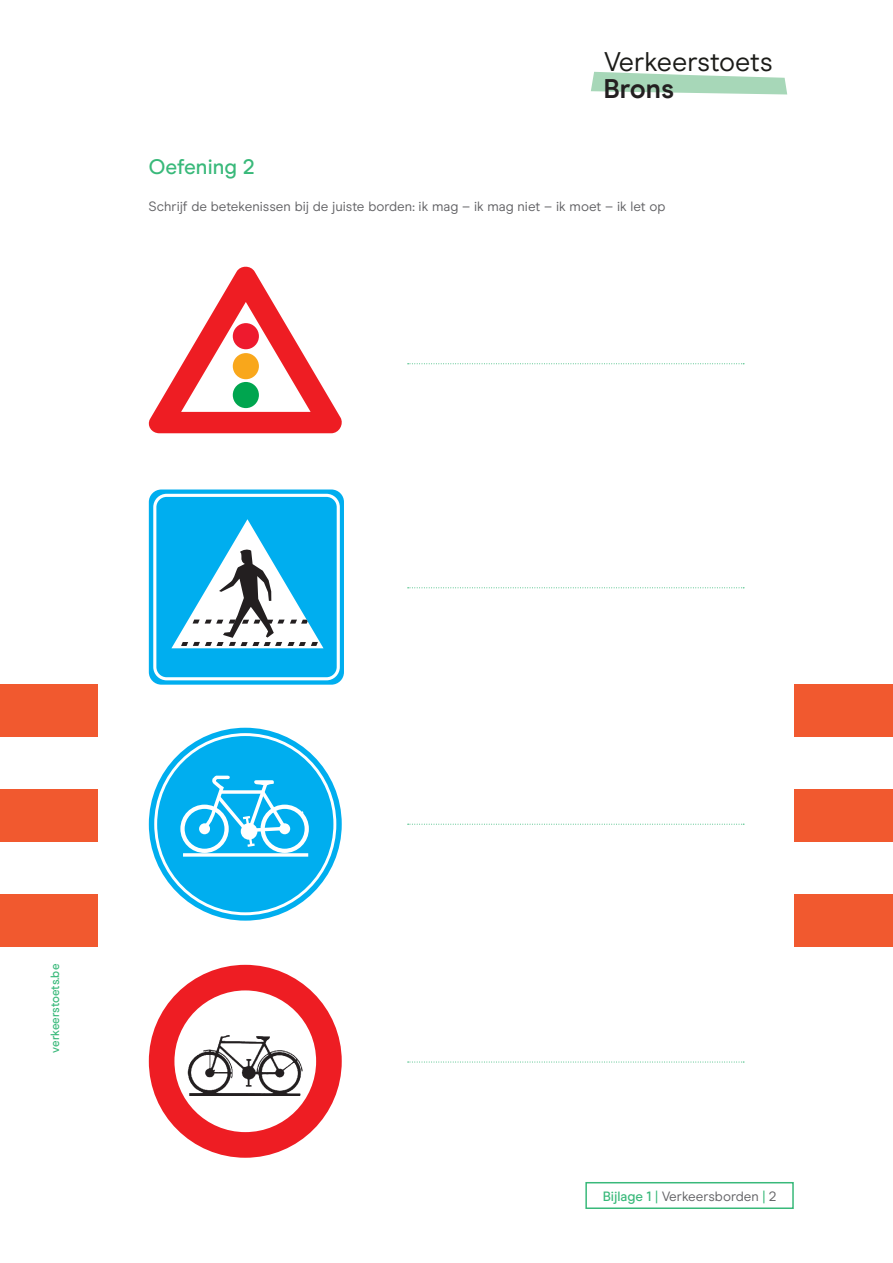
<style>
.page{position:relative;width:893px;height:1263px;background:#fff}
.page>*{position:absolute;margin:0;border:0;box-sizing:border-box;transform-origin:0 0}
.t1{font:27px "Modern Era";letter-spacing:-.005em;color:#1b1b18}
.t2{font:700 27px "Modern Era";color:#231f20}
.t3{font:500 21px "Modern Era";color:#39b97a}
.t4{font:13.5px "Modern Era";color:#636366}
.t5{font:500 12px "Modern Era";color:#39b97a}
.s1{font-weight:500;color:#39b97a}
.s2{color:#39b97a}
</style>
<div class="page">
<div style="left:792px;top:684px;width:101px;height:53px;background:#f1592f"></div>
<div style="left:792px;top:789px;width:101px;height:53px;background:#f1592f"></div>
<div style="left:792px;top:895px;width:101px;height:52px;background:#f1592f"></div>
<svg style="left:591px;top:72px;width:196px;height:23px"></svg>
<div style="left:585px;top:1182px;width:209px;height:27px;border:2px solid #39b97a"></div>
<div style="left:0;top:684px;width:99px;height:53px;background:#f1592f"></div>
<div style="left:0;top:789px;width:99px;height:53px;background:#f1592f"></div>
<div style="left:0;top:895px;width:99px;height:52px;background:#f1592f"></div>
<div style="left:99px;top:649px;width:695px;height:456px;background:#fff"></div>
<div style="left:149px;top:728px;width:193px;height:193px;background:#00aeef;border-radius:50%"></div>
<svg style="left:180px;top:805px;width:49px;height:48px"></svg>
<div style="left:185px;top:809px;width:39px;height:40px;background:#00aeef;border-radius:50%"></div>
<svg style="left:261px;top:805px;width:48px;height:48px"></svg>
<svg style="left:200px;top:775px;width:105px;height:73px"></svg>
<svg style="left:183px;top:853px;width:125px;height:4px"></svg>
<svg style="left:149px;top:965px;width:193px;height:193px"></svg>
<svg style="left:149px;top:267px;width:193px;height:166px"></svg>
<div style="left:233px;top:323px;width:26px;height:26px;background:#ee1a2e;border-radius:50%"></div>
<div style="left:233px;top:353px;width:26px;height:26px;background:#f9a71b;border-radius:50%"></div>
<div style="left:233px;top:382px;width:26px;height:26px;background:#00a54f;border-radius:50%"></div>
<div style="left:149px;top:489px;width:195px;height:196px;background:#00aeef;border-radius:13px"></div>
<div style="left:153px;top:494px;width:187px;height:186px;border:3px solid #fff;border-radius:12px"></div>
<svg style="left:171px;top:519px;width:152px;height:129px"></svg>
<svg style="left:408px;top:363px;width:336px;height:1px"></svg>
<svg style="left:408px;top:587px;width:336px;height:1px"></svg>
<svg style="left:408px;top:824px;width:336px;height:1px"></svg>
<svg style="left:408px;top:1062px;width:336px;height:1px"></svg>
<h1 class="t1" style="left:604px;top:46px;width:171px">Verkeerstoets</h1>
<h1 class="t2" style="left:603px;top:73px;width:72px">Brons</h1>
<h2 class="t3" style="left:149px;top:155px;width:108px">Oefening 2</h2>
<p class="t4" style="left:149px;top:198px;width:519px">Schrijf de betekenissen bij de juiste borden: ik mag – ik mag niet – ik moet – ik let op</p>
<p class="t5" style="left:48px;top:1052px;width:90px;rotate:-90deg">verkeerstoets.be</p>
<p class="t4" style="left:603px;top:1188px;width:175px"><span class="s1">Bijlage 1</span> <span class="s2">|</span> Verkeersborden <span class="s2">|</span> 2</p>
</div>
